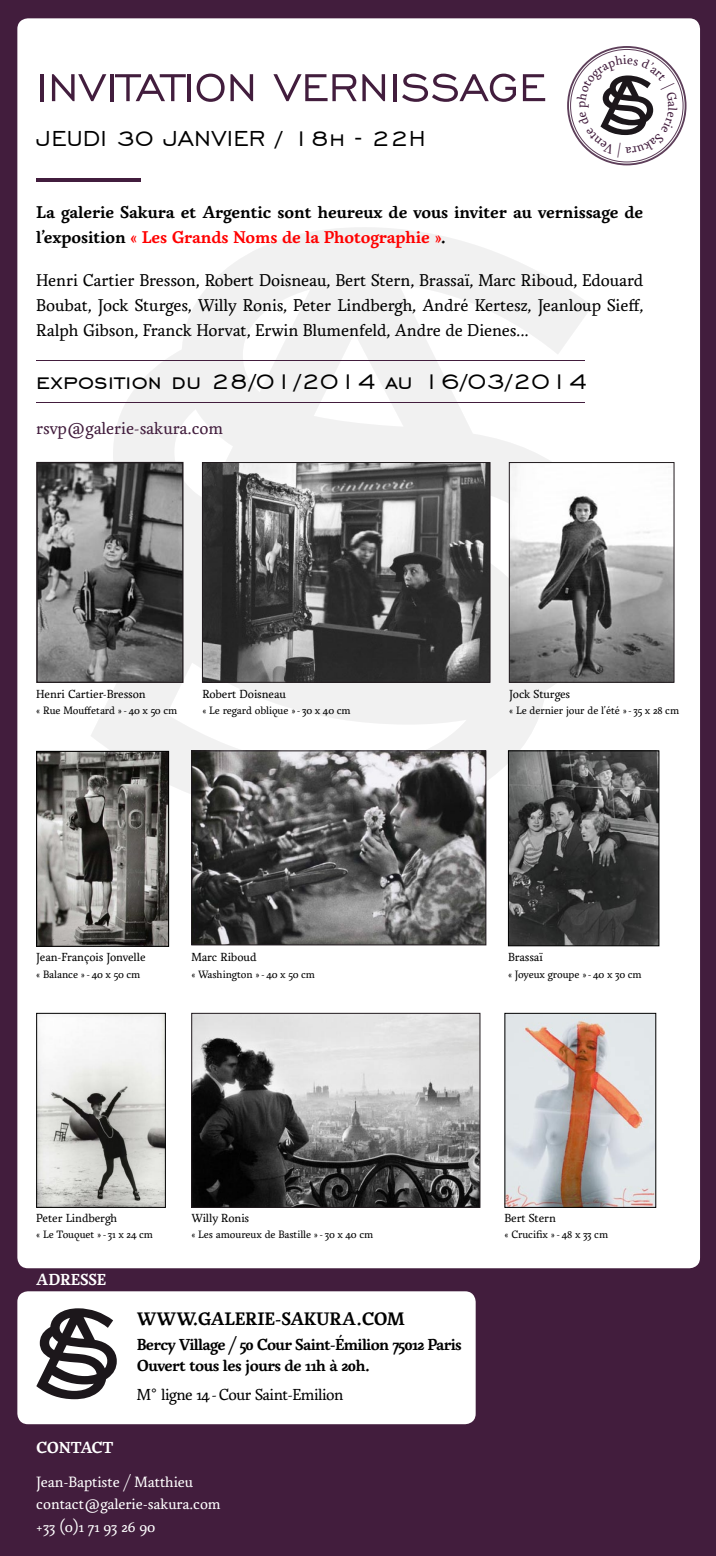
<style>
.page{position:relative;width:716px;height:1556px;background:#421d3d}
.page>*{position:absolute;margin:0;border:0;box-sizing:border-box;transform-origin:0 0}
.t1{font:50px "Engravers Gothic BT";color:#421d3d}
.t2{font:27.5px "Engravers Gothic BT";letter-spacing:.01em;color:#000}
.t3{font:700 21.25px "Jenny";color:#000}
.t4{font:20px/25px "Jenny";color:#000;text-align:justify}
.t5{font:700 20px/25px "Jenny";color:#000}
.t6{font:20px "Jenny";color:#421d3d}
.t7{font:700 18.75px "Jenny";letter-spacing:-.03em;color:#000}
.t8{font:18.75px "Jenny";letter-spacing:-.02em;color:#000}
.t9{font:700 18.75px "Jenny";color:#fff}
.t10{font:17.5px "Jenny";color:#fff}
.t11{font:13.75px "Jenny";color:#000}
.t12{font:12.5px "Jenny";color:#000}
.s1{color:#f00}
</style>
<div class="page">
<div style="left:17px;top:18px;width:683px;height:1250px;background:#fff"></div>
<svg style="left:90px;top:227px;width:526px;height:594px;background:#f6f6f6"></svg>
<div style="left:17px;top:1291px;width:459px;height:133px;background:#fff"></div>
<svg style="left:36px;top:1308px;width:81px;height:91px;background:#878486"></svg>
<img style="left:38px;top:464px;width:143px;height:217px">
<div style="left:36px;top:462px;width:147px;height:221px;border:1px solid #211a1e"></div>
<svg style="left:569px;top:48px;width:115px;height:116px"></svg>
<div style="left:567px;top:46px;width:119px;height:119px;border:2px solid #5e3f5a;border-radius:50%"></div>
<img style="left:204px;top:464px;width:284px;height:216px">
<div style="left:202px;top:462px;width:288px;height:220px;border:1px solid #211a1e"></div>
<img style="left:38px;top:753px;width:129px;height:191px">
<div style="left:36px;top:751px;width:133px;height:195px;border:1px solid #000"></div>
<img style="left:193px;top:752px;width:291px;height:191px">
<div style="left:191px;top:750px;width:295px;height:195px;border:1px solid #211a1e"></div>
<img style="left:510px;top:752px;width:147px;height:192px">
<div style="left:508px;top:750px;width:151px;height:196px;border:1px solid #000"></div>
<img style="left:511px;top:464px;width:161px;height:216px">
<div style="left:509px;top:462px;width:165px;height:220px;border:1px solid #211a1e"></div>
<img style="left:38px;top:1015px;width:126px;height:190px">
<div style="left:36px;top:1013px;width:130px;height:194px;border:1px solid #000"></div>
<img style="left:193px;top:1015px;width:285px;height:190px">
<div style="left:191px;top:1013px;width:289px;height:194px;border:1px solid #211a1e"></div>
<img style="left:506px;top:1015px;width:148px;height:190px">
<hr style="left:36px;top:178px;width:105px;height:4px;background:#421d3d">
<hr style="left:36px;top:360px;width:549px;height:1px;background:#421d3d">
<hr style="left:36px;top:402px;width:549px;height:1px;background:#421d3d">
<svg style="left:576px;top:55px;width:101px;height:103px;background:#d4d2d4"></svg>
<p class="t1" style="left:36px;top:60px;width:511px">INVITATION VERNISSAGE</p>
<p class="t2" style="left:36px;top:123px;width:391px">JEUDI 30 JANVIER / 18h - 22H</p>
<p class="t5" style="left:36px;top:201px;width:608px">La galerie Sakura et Argentic sont heureux de vous inviter au vernissage de l’exposition <span class="s1">« Les Grands Noms de la Photographie »</span>.</p>
<p class="t4" style="left:36px;top:269px;width:608px">Henri Cartier Bresson, Robert Doisneau, Bert Stern, Brassaï, Marc Riboud, Edouard Boubat, Jock Sturges, Willy Ronis, Peter Lindbergh, André Kertesz, Jeanloup Sieff, Ralph Gibson, Franck Horvat, Erwin Blumenfeld, Andre de Dienes...</p>
<p class="t2" style="left:36px;top:366px;width:552px">exposition du 28/01/2014 au 16/03/2014</p>
<p class="t6" style="left:36px;top:416px;width:188px">rsvp@galerie-sakura.com</p>
<p class="t11" style="left:36px;top:685px;width:111px">Henri Cartier-Bresson</p>
<p class="t12" style="left:36px;top:703px;width:142px">« Rue Mouffetard » - 40 x 50 cm</p>
<p class="t11" style="left:202px;top:685px;width:85px">Robert Doisneau</p>
<p class="t12" style="left:202px;top:703px;width:150px">« Le regard oblique » - 30 x 40 cm</p>
<p class="t11" style="left:509px;top:685px;width:62px">Jock Sturges</p>
<p class="t12" style="left:509px;top:703px;width:171px">« Le dernier jour de l’été » - 35 x 28 cm</p>
<p class="t11" style="left:36px;top:949px;width:111px">Jean-François Jonvelle</p>
<p class="t12" style="left:36px;top:966px;width:105px">« Balance » - 40 x 50 cm</p>
<p class="t11" style="left:191px;top:949px;width:67px">Marc Riboud</p>
<p class="t12" style="left:191px;top:966px;width:125px">« Washington » - 40 x 50 cm</p>
<p class="t11" style="left:508px;top:949px;width:36px">Brassaï</p>
<p class="t12" style="left:508px;top:966px;width:135px">« Joyeux groupe » - 40 x 30 cm</p>
<p class="t11" style="left:36px;top:1209px;width:82px">Peter Lindbergh</p>
<p class="t12" style="left:36px;top:1227px;width:118px">« Le Touquet » - 31 x 24 cm</p>
<p class="t9" style="left:36px;top:1268px;width:71px">ADRESSE</p>
<p class="t11" style="left:191px;top:1209px;width:59px">Willy Ronis</p>
<p class="t12" style="left:191px;top:1227px;width:183px">« Les amoureux de Bastille » - 30 x 40 cm</p>
<p class="t3" style="left:137px;top:1306px;width:269px">WWW.GALERIE-SAKURA.COM</p>
<p class="t9" style="left:36px;top:1436px;width:78px">CONTACT</p>
<p class="t7" style="left:137px;top:1333px;width:326px">Bercy Village / 50 Cour Saint-Émilion 75012 Paris</p>
<p class="t7" style="left:137px;top:1354px;width:234px">Ouvert tous les jours de 11h à 20h.</p>
<p class="t8" style="left:137px;top:1383px;width:208px">M° ligne 14 - Cour Saint-Emilion</p>
<p class="t10" style="left:36px;top:1471px;width:158px">Jean-Baptiste / Matthieu</p>
<p class="t10" style="left:36px;top:1493px;width:186px">contact@galerie-sakura.com</p>
<p class="t10" style="left:36px;top:1516px;width:120px">+33 (0)1 71 93 26 90</p>
<p class="t11" style="left:504px;top:1209px;width:53px">Bert Stern</p>
<p class="t12" style="left:504px;top:1227px;width:105px">« Crucifix » - 48 x 33 cm</p>
</div>
